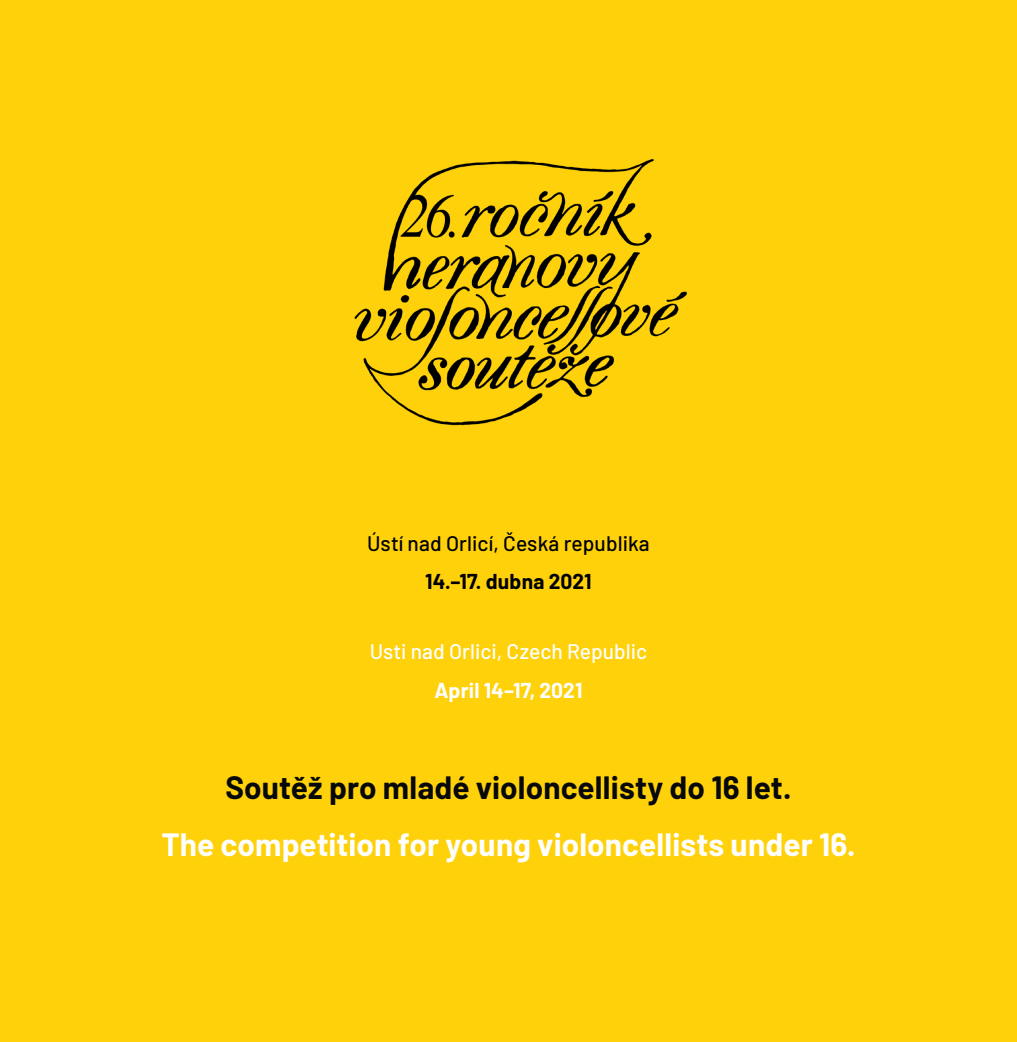
<style>
.page{position:relative;width:1017px;height:1042px;background:#fed10a}
.page>*{position:absolute;margin:0;border:0;box-sizing:border-box;transform-origin:0 0}
.t1{font:700 31.5px "Barlow";letter-spacing:.005em;color:#fff}
.t2{font:700 31.5px "Barlow";letter-spacing:.005em;color:#070909}
.t3{font:500 21px "Barlow";letter-spacing:.005em;color:#000}
.t4{font:500 21px "Barlow";letter-spacing:.005em;color:#fff}
.t5{font:700 21px "Barlow";letter-spacing:.005em;color:#000}
.t6{font:700 21px "Barlow";letter-spacing:.005em;color:#fff}
</style>
<div class="page">
<img style="left:354px;top:159px;width:333px;height:267px">
<p class="t3" style="left:367px;top:528px;width:284px">Ústí nad Orlicí, Česká republika</p>
<p class="t5" style="left:425px;top:566px;width:168px">14.–17. dubna 2021</p>
<p class="t4" style="left:370px;top:636px;width:279px">Usti nad Orlici, Czech Republic</p>
<p class="t6" style="left:434px;top:674px;width:150px">April 14–17, 2021</p>
<p class="t2" style="left:225px;top:764px;width:568px">Soutěž pro mladé violoncellisty do 16 let.</p>
<p class="t1" style="left:161px;top:821px;width:696px">The competition for young violoncellists under 16.</p>
</div>
